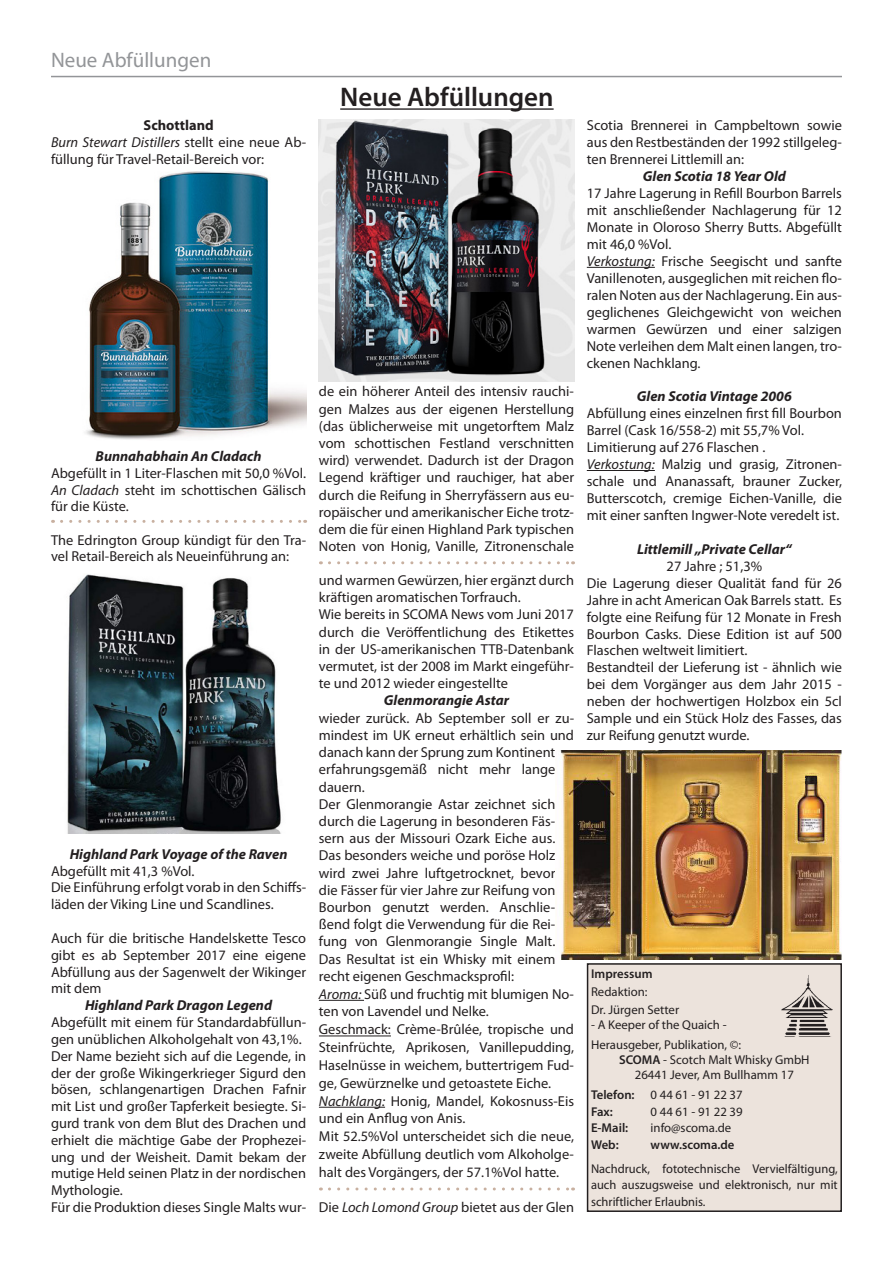
<style>
.page{position:relative;width:893px;height:1263px;background:#fff}
.page>*{position:absolute;margin:0;border:0;box-sizing:border-box;transform-origin:0 0}
.t1{font:600 27px "Myriad Pro";color:#231f20}
.t2{font:21px "Myriad Pro";color:#939598}
.t3{font:14.4px/17.4px "Myriad Pro";color:#231f20}
.t4{font:italic 700 14.4px "Myriad Pro";color:#231f20}
.t5{font:12.75px/16.5px "Myriad Pro";color:#231f20}
.t6{font:600 12.75px "Myriad Pro";color:#231f20}
.s1{font-weight:700}
.s2{font-style:italic}
.s3{font-weight:600}
</style>
<div class="page">
<div style="left:588px;top:964px;width:253px;height:247px;background:#ece3dc"></div>
<div style="left:587px;top:963px;width:255px;height:249px;border:2px solid #231f20"></div>
<img style="left:782px;top:975px;width:51px;height:60px">
<hr style="left:51px;top:76px;width:791px;height:1px;background:#939598">
<hr style="left:319px;top:1000px;width:45px;height:1px;background:#231f20">
<hr style="left:319px;top:1035px;width:72px;height:1px;background:#231f20">
<hr style="left:319px;top:1107px;width:66px;height:1px;background:#231f20">
<hr style="left:587px;top:267px;width:68px;height:1px;background:#231f20">
<hr style="left:587px;top:470px;width:68px;height:1px;background:#231f20">
<hr style="left:340px;top:108px;width:214px;height:2px;background:#231f20">
<img style="left:85px;top:171px;width:221px;height:269px">
<img style="left:67px;top:574px;width:214px;height:259px">
<img style="left:560px;top:751px;width:282px;height:208px">
<svg style="left:62px;top:520px;width:244px;height:3px"></svg>
<svg style="left:329px;top:561px;width:245px;height:3px"></svg>
<svg style="left:329px;top:1187px;width:245px;height:3px"></svg>
<img style="left:319px;top:119px;width:255px;height:262px">
<h2 class="t2" style="left:51px;top:47px;width:162px">Neue Abfüllungen</h2>
<p class="t3" style="left:51px;top:116px;width:257px;line-height:16.8px;text-indent:92px"><span class="s1">Schottland<br></span><span class="s2">Burn Stewart Distillers</span> stellt eine neue Ab&shy;füllung für Travel-Retail-Bereich vor:</p>
<h1 class="t1" style="left:340px;top:80px;width:215px">Neue Abfüllungen</h1>
<p class="t4" style="left:96px;top:447px;width:167px">Bunnahabhain An Cladach</p>
<p class="t3" style="left:51px;top:464px;width:257px;line-height:16.8px;text-align:justify">Abgefüllt in 1 Liter-Flaschen mit 50,0 %Vol.<br><span class="s2">An Cladach</span> steht im schottischen Gälisch für die Küste.</p>
<p class="t3" style="left:51px;top:531px;width:257px;line-height:16.8px">The Edrington Group kündigt für den Tra&shy;vel Retail-Bereich als Neueinführung an:</p>
<p class="t4" style="left:70px;top:845px;width:219px">Highland Park Voyage of the Raven</p>
<p class="t3" style="left:51px;top:862px;width:257px;line-height:16.8px">Abgefüllt mit 41,3 %Vol.<br>Die Einführung erfolgt vorab in den Schiffs&shy;läden der Viking Line und Scandlines.</p>
<p class="t3" style="left:51px;top:929px;width:257px;line-height:16.8px;text-align:justify">Auch für die britische Handelskette Tesco gibt es ab September 2017 eine eigene Abfüllung aus der Sagenwelt der Wikinger mit dem</p>
<p class="t4" style="left:85px;top:996px;width:189px">Highland Park Dragon Legend</p>
<p class="t3" style="left:51px;top:1013px;width:257px;line-height:16.8px">Abgefüllt mit einem für Standardabfüllun&shy;gen unüblichen Alkoholgehalt von 43,1%.<br>Der Name bezieht sich auf die Legende, in der der große Wikingerkrieger Sigurd den bösen, schlangenartigen Drachen Fafnir mit List und großer Tapferkeit besiegte. Si&shy;gurd trank von dem Blut des Drachen und erhielt die mächtige Gabe der Prophezei&shy;ung und der Weisheit. Damit bekam der mutige Held seinen Platz in der nordischen Mythologie.<br>Für die Produktion dieses Single Malts wur-</p>
<p class="t3" style="left:319px;top:383px;width:257px;text-align:justify">de ein höherer Anteil des intensiv rauchi&shy;gen Malzes aus der eigenen Herstellung (das üblicherweise mit ungetorftem Malz vom schottischen Festland verschnitten wird) verwendet. Dadurch ist der Dragon Legend kräftiger und rauchiger, hat aber durch die Reifung in Sherryfässern aus eu&shy;ropäischer und amerikanischer Eiche trotz&shy;dem die für einen Highland Park typischen Noten von Honig, Vanille, Zitronenschale</p>
<p class="t3" style="left:319px;top:571px;width:257px">und warmen Gewürzen, hier ergänzt durch kräftigen aromatischen Torfrauch.<br>Wie bereits in SCOMA News vom Juni 2017 durch die Veröffentlichung des Etikettes in der US-amerikanischen TTB-Datenbank vermutet, ist der 2008 im Markt eingeführ&shy;te und 2012 wieder eingestellte</p>
<p class="t4" style="left:384px;top:691px;width:127px">Glenmorangie Astar</p>
<p class="t3" style="left:319px;top:709px;width:257px">wieder zurück. Ab September soll er zu&shy;mindest im UK erneut erhältlich sein und danach kann der Sprung zum Kontinent erfahrungsgemäß nicht mehr lange dauern.<br>Der Glenmorangie Astar zeichnet sich durch die Lagerung in besonderen Fäs&shy;sern aus der Missouri Ozark Eiche aus.<br>Das besonders weiche und poröse Holz wird zwei Jahre luftgetrocknet, bevor die Fässer für vier Jahre zur Reifung von Bourbon genutzt werden. Anschlie&shy;ßend folgt die Verwendung für die Rei&shy;fung von Glenmorangie Single Malt.<br>Das Resultat ist ein Whisky mit einem recht eigenen Geschmacksprofil:<br><span class="s2">Aroma:</span> Süß und fruchtig mit blumigen No&shy;ten von Lavendel und Nelke.<br>Geschmack: Crème-Brûlée, tropische und Steinfrüchte, Aprikosen, Vanillepudding, Haselnüsse in weichem, buttertrigem Fud&shy;ge, Gewürznelke und getoastete Eiche.<br><span class="s2">Nachklang:</span> Honig, Mandel, Kokosnuss-Eis und ein Anflug von Anis.<br>Mit 52.5%Vol unterscheidet sich die neue, zweite Abfüllung deutlich vom Alkoholge&shy;halt des Vorgängers, der 57.1%Vol hatte.</p>
<p class="t3" style="left:319px;top:1198px;width:257px">Die <span class="s2">Loch Lomond Group</span> bietet aus der Glen</p>
<p class="t3" style="left:587px;top:116px;width:257px;text-align:justify">Scotia Brennerei in Campbeltown sowie aus den Restbeständen der 1992 stillgeleg&shy;ten Brennerei Littlemill an:</p>
<p class="t4" style="left:643px;top:167px;width:145px">Glen Scotia 18 Year Old</p>
<p class="t3" style="left:587px;top:185px;width:257px;line-height:17px">17 Jahre Lagerung in Refill Bourbon Barrels mit anschließender Nachlagerung für 12<br>Monate in Oloroso Sherry Butts. Abgefüllt mit 46,0 %Vol.<br><span class="s2">Verkostung:</span> Frische Seegischt und sanfte Vanillenoten, ausgeglichen mit reichen flo&shy;ralen Noten aus der Nachlagerung. Ein aus&shy;geglichenes Gleichgewicht von weichen warmen Gewürzen und einer salzigen Note verleihen dem Malt einen langen, tro&shy;ckenen Nachklang.</p>
<p class="t4" style="left:637px;top:387px;width:156px">Glen Scotia Vintage 2006</p>
<p class="t3" style="left:587px;top:405px;width:257px;line-height:17px">Abfüllung eines einzelnen first fill Bourbon Barrel (Cask 16/558-2) mit 55,7% Vol.<br>Limitierung auf 276 Flaschen .<br><span class="s2">Verkostung:</span> Malzig und grasig, Zitronen&shy;schale und Ananassaft, brauner Zucker, Butterscotch, cremige Eichen-Vanille, die mit einer sanften Ingwer-Note veredelt ist.</p>
<p class="t4" style="left:637px;top:540px;width:156px">Littlemill „Private Cellar“</p>
<p class="t3" style="left:587px;top:557px;width:257px;line-height:17px;text-indent:80px">27 Jahre ; 51,3%<br>Die Lagerung dieser Qualität fand für 26<br>Jahre in acht American Oak Barrels statt. Es folgte eine Reifung für 12 Monate in Fresh Bourbon Casks. Diese Edition ist auf 500<br>Flaschen weltweit limitiert.<br>Bestandteil der Lieferung ist - ähnlich wie bei dem Vorgänger aus dem Jahr 2015 - neben der hochwertigen Holzbox ein 5cl Sample und ein Stück Holz des Fasses, das zur Reifung genutzt wurde.</p>
<p class="t6" style="left:591px;top:966px;width:63px">Impressum</p>
<p class="t5" style="left:591px;top:982px;width:90px;line-height:18px">Redaktion:<br>Dr. Jürgen Setter</p>
<p class="t5" style="left:591px;top:1015px;width:152px;line-height:19.5px">- A Keeper of the Quaich -<br>Herausgeber, Publikation, ©:</p>
<p class="t5" style="left:619px;top:1052px;width:192px;line-height:15.3px;text-align:center"><span class="s3">SCOMA</span> - Scotch Malt Whisky GmbH<br>26441 Jever, Am Bullhamm 17</p>
<p class="t6" style="left:591px;top:1087px;width:45px">Telefon:</p>
<p class="t5" style="left:651px;top:1086px;width:94px">0 44 61 - 91 22 37</p>
<p class="t6" style="left:591px;top:1103px;width:23px">Fax:</p>
<p class="t5" style="left:651px;top:1103px;width:94px">0 44 61 - 91 22 39</p>
<p class="t6" style="left:591px;top:1120px;width:39px">E-Mail:</p>
<p class="t5" style="left:651px;top:1119px;width:82px">info@scoma.de</p>
<p class="t6" style="left:591px;top:1136px;width:29px">Web:</p>
<p class="t6" style="left:651px;top:1136px;width:85px">www.scoma.de</p>
<p class="t5" style="left:591px;top:1160px;width:248px;text-align:justify">Nachdruck, fototechnische Vervielfältigung, auch auszugsweise und elektronisch, nur mit schriftlicher Erlaubnis.</p>
</div>
